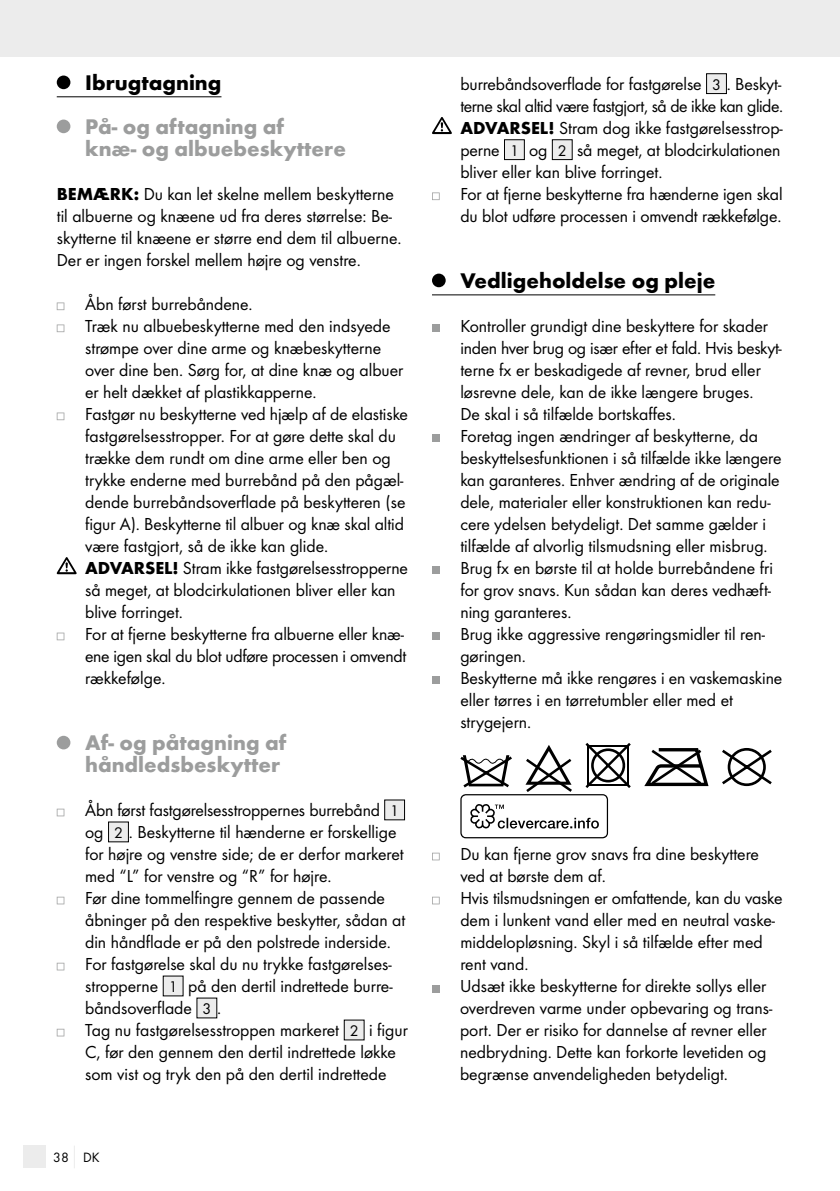
<style>
.page{position:relative;width:840px;height:1191px;background:#fff}
.page>*{position:absolute;margin:0;border:0;box-sizing:border-box;transform-origin:0 0}
.t1{font:700 22px/22px "Futura";color:#9c9d9d}
.t2{font:700 22px "Futura";color:#000}
.t3{font:18px/22px "Futura Boo";color:#000}
.t4{font:14px "Futura Boo";color:#000}
.s1{font-family:"Futura";font-weight:700}
.s2{font-size:16px}
</style>
<div class="page">
<div style="left:0;top:0;width:839px;height:57px;background:#ececec"></div>
<div style="left:23px;top:1145px;width:22px;height:23px;background:#ececec"></div>
<svg style="left:74px;top:1146px;width:1px;height:22px"></svg>
<hr style="left:57px;top:96px;width:164px;height:1px;background:#000">
<div style="left:57px;top:76px;width:13px;height:13px;background:#000;border-radius:50%"></div>
<div style="left:57px;top:120px;width:13px;height:13px;background:#9c9d9d;border-radius:50%"></div>
<svg style="left:57px;top:302px;width:7px;height:8px"></svg>
<svg style="left:57px;top:324px;width:7px;height:8px"></svg>
<svg style="left:57px;top:412px;width:7px;height:8px"></svg>
<svg style="left:57px;top:557px;width:20px;height:17px"></svg>
<svg style="left:57px;top:632px;width:7px;height:8px"></svg>
<div style="left:57px;top:736px;width:13px;height:13px;background:#9c9d9d;border-radius:50%"></div>
<svg style="left:57px;top:808px;width:7px;height:8px"></svg>
<div style="left:384px;top:800px;width:20px;height:20px;background:#ececec"></div>
<div style="left:384px;top:799px;width:21px;height:21px;border:1px solid #000"></div>
<div style="left:108px;top:822px;width:20px;height:20px;background:#ececec"></div>
<div style="left:108px;top:821px;width:21px;height:21px;border:1px solid #000"></div>
<svg style="left:57px;top:896px;width:7px;height:8px"></svg>
<svg style="left:57px;top:962px;width:7px;height:8px"></svg>
<div style="left:163px;top:976px;width:20px;height:20px;background:#ececec"></div>
<div style="left:197px;top:998px;width:20px;height:20px;background:#ececec"></div>
<svg style="left:57px;top:1028px;width:7px;height:8px"></svg>
<div style="left:344px;top:1020px;width:20px;height:20px;background:#ececec"></div>
<hr style="left:432px;top:294px;width:282px;height:1px;background:#000">
<div style="left:706px;top:74px;width:20px;height:20px;background:#ececec"></div>
<div style="left:705px;top:73px;width:21px;height:21px;border:1px solid #000"></div>
<svg style="left:432px;top:117px;width:19px;height:17px"></svg>
<div style="left:504px;top:140px;width:20px;height:20px;background:#ececec"></div>
<div style="left:503px;top:139px;width:21px;height:21px;border:1px solid #000"></div>
<div style="left:552px;top:140px;width:20px;height:20px;background:#ececec"></div>
<div style="left:551px;top:139px;width:21px;height:21px;border:1px solid #000"></div>
<svg style="left:432px;top:192px;width:7px;height:8px"></svg>
<div style="left:432px;top:274px;width:13px;height:13px;background:#000;border-radius:50%"></div>
<div style="left:432px;top:324px;width:7px;height:8px;background:#9c9d9d"></div>
<div style="left:432px;top:434px;width:7px;height:8px;background:#9c9d9d"></div>
<div style="left:432px;top:566px;width:7px;height:8px;background:#9c9d9d"></div>
<div style="left:432px;top:632px;width:7px;height:8px;background:#9c9d9d"></div>
<div style="left:432px;top:676px;width:7px;height:8px;background:#9c9d9d"></div>
<svg style="left:644px;top:748px;width:65px;height:39px"></svg>
<svg style="left:722px;top:748px;width:50px;height:39px"></svg>
<svg style="left:460px;top:743px;width:171px;height:95px"></svg>
<svg style="left:432px;top:852px;width:7px;height:8px"></svg>
<svg style="left:432px;top:896px;width:7px;height:8px"></svg>
<div style="left:432px;top:984px;width:7px;height:8px;background:#9c9d9d"></div>
<p class="t2" style="left:85px;top:69px;width:138px">Ibrugtagning</p>
<p class="t1" style="left:85px;top:115px;width:262px">På- og aftagning af<br>knæ- og albuebeskyttere</p>
<p class="t3" style="left:57px;top:183px;width:346px"><span class="s1">BEMÆRK:</span> Du kan let skelne mellem beskytterne til albuerne og knæene ud fra deres størrelse: Be&shy;skytterne til knæene er større end dem til albuerne.<br>Der er ingen forskel mellem højre og venstre.</p>
<p class="t3" style="left:85px;top:293px;width:324px">Åbn først burrebåndene.<br>Træk nu albuebeskytterne med den indsyede strømpe over dine arme og knæbeskytterne over dine ben. Sørg for, at dine knæ og albuer er helt dækket af plastikkapperne.<br>Fastgør nu beskytterne ved hjælp af de elastiske fastgørelsesstropper. For at gøre dette skal du trække dem rundt om dine arme eller ben og trykke enderne med burrebånd på den pågæl&shy;dende burrebåndsoverflade på beskytteren (se figur A). Beskytterne til albuer og knæ skal altid være fastgjort, så de ikke kan glide.<br><span class="s1">ADVARSEL!</span> Stram ikke fastgørelsesstropperne så meget, at blodcirkulationen bliver eller kan blive forringet.<br>For at fjerne beskytterne fra albuerne eller knæ&shy;ene igen skal du blot udføre processen i omvendt rækkefølge.</p>
<p class="t1" style="left:85px;top:731px;width:203px">Af- og påtagning af håndledsbeskytter</p>
<p class="t3" style="left:85px;top:799px;width:324px">Åbn først fastgørelsesstroppernes burrebånd <span class="s2">1 </span>og <span class="s2">2</span> . Beskytterne til hænderne er forskellige for højre og venstre side; de er derfor markeret med “L” for venstre og “R” for højre.<br>Før dine tommelfingre gennem de passende åbninger på den respektive beskytter, sådan at din håndflade er på den polstrede inderside.<br>For fastgørelse skal du nu trykke fastgørelses&shy;stropperne <span class="s2">1</span> på den dertil indrettede burre&shy;båndsoverflade <span class="s2">3</span> .<br>Tag nu fastgørelsesstroppen markeret <span class="s2">2</span> i figur C, før den gennem den dertil indrettede løkke som vist og tryk den på den dertil indrettede</p>
<p class="t4" style="left:53px;top:1149px;width:48px">38 DK</p>
<p class="t3" style="left:460px;top:73px;width:324px">burrebåndsoverflade for fastgørelse <span class="s2">3</span> . Beskyt&shy;terne skal altid være fastgjort, så de ikke kan glide.<br><span class="s1">ADVARSEL!</span> Stram dog ikke fastgørelsesstrop&shy;perne <span class="s2">1</span> og <span class="s2">2</span> så meget, at blodcirkulationen bliver eller kan blive forringet.<br>For at fjerne beskytterne fra hænderne igen skal du blot udføre processen i omvendt rækkefølge.</p>
<p class="t2" style="left:460px;top:267px;width:256px">Vedligeholdelse og pleje</p>
<p class="t3" style="left:460px;top:315px;width:323px">Kontroller grundigt dine beskyttere for skader inden hver brug og især efter et fald. Hvis beskyt&shy;terne fx er beskadigede af revner, brud eller løsrevne dele, kan de ikke længere bruges.<br>De skal i så tilfælde bortskaffes.<br>Foretag ingen ændringer af beskytterne, da beskyttelsesfunktionen i så tilfælde ikke længere kan garanteres. Enhver ændring af de originale dele, materialer eller konstruktionen kan redu&shy;cere ydelsen betydeligt. Det samme gælder i tilfælde af alvorlig tilsmudsning eller misbrug.<br>Brug fx en børste til at holde burrebåndene fri for grov snavs. Kun sådan kan deres vedhæft&shy;ning garanteres.<br>Brug ikke aggressive rengøringsmidler til ren&shy;gøringen.<br>Beskytterne må ikke rengøres i en vaskemaskine eller tørres i en tørretumbler eller med et strygejern.</p>
<p class="t3" style="left:460px;top:843px;width:324px">Du kan fjerne grov snavs fra dine beskyttere ved at børste dem af.<br>Hvis tilsmudsningen er omfattende, kan du vaske dem i lunkent vand eller med en neutral vaske&shy;middelopløsning. Skyl i så tilfælde efter med rent vand.<br>Udsæt ikke beskytterne for direkte sollys eller overdreven varme under opbevaring og trans&shy;port. Der er risiko for dannelse af revner eller nedbrydning. Dette kan forkorte levetiden og begrænse anvendeligheden betydeligt.</p>
</div>
